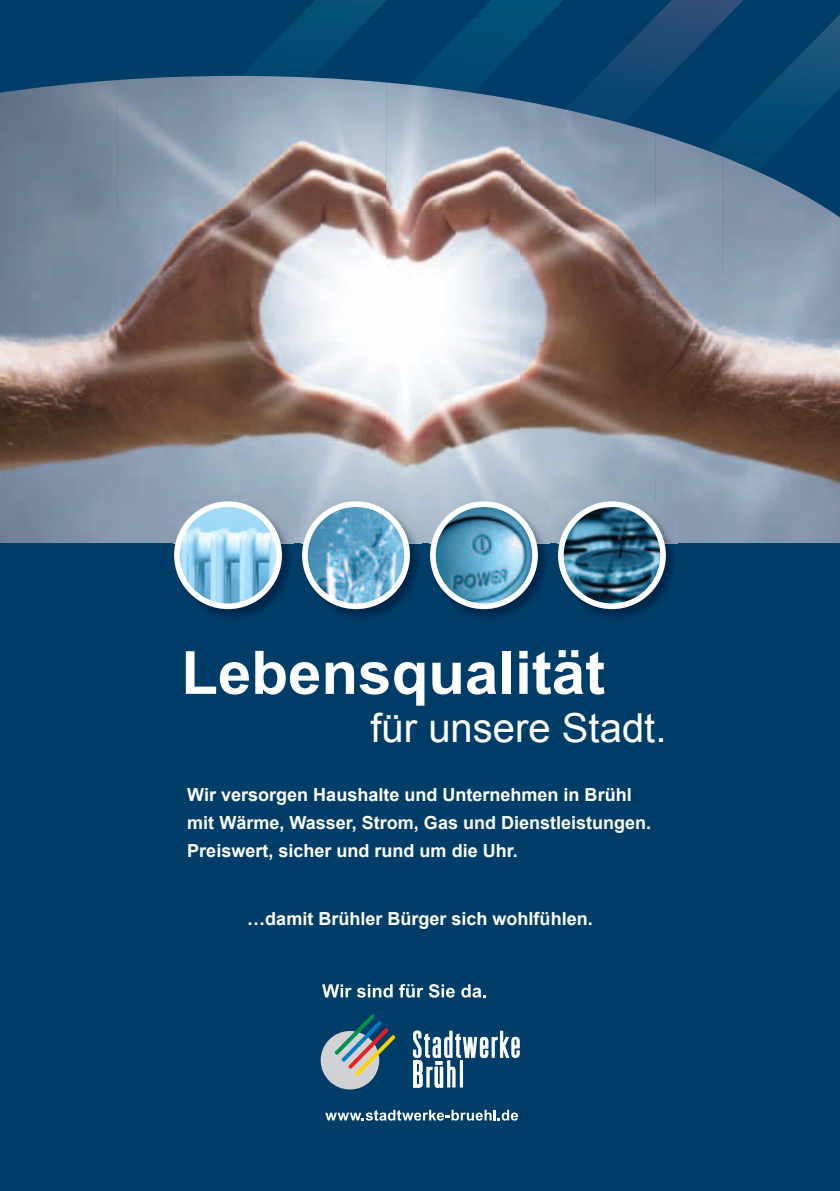
<style>
.page{position:relative;width:840px;height:1191px;background:#fff}
.page>*{position:absolute;margin:0;border:0;box-sizing:border-box;transform-origin:0 0}
.t1{font:700 60px "Arial";color:#fff}
.t2{font:40px "Arial";color:#fff}
.t3{font:700 18px/28px "Arial";color:#fff}
</style>
<div class="page">
<div style="left:0;top:0;width:839px;height:1191px;background:#003e69"></div>
<svg style="left:241px;top:0;width:145px;height:76px"></svg>
<div style="left:320px;top:1031px;width:59px;height:58px;background:#d1d2d4;border-radius:50%"></div>
<svg style="left:333px;top:1014px;width:63px;height:62px"></svg>
<svg style="left:413px;top:1030px;width:106px;height:57px"></svg>
<svg style="left:325px;top:1109px;width:192px;height:11px"></svg>
<svg style="left:322px;top:984px;width:29px;height:13px"></svg>
<svg style="left:357px;top:984px;width:35px;height:13px"></svg>
<svg style="left:399px;top:984px;width:55px;height:13px"></svg>
<svg style="left:461px;top:984px;width:24px;height:13px"></svg>
<img style="left:0;top:80px;width:117px;height:396px">
<img style="left:117px;top:76px;width:269px;height:133px">
<img style="left:386px;top:82px;width:134px;height:127px">
<img style="left:520px;top:171px;width:134px;height:38px">
<img style="left:654px;top:171px;width:68px;height:238px">
<img style="left:722px;top:171px;width:117px;height:238px">
<img style="left:117px;top:209px;width:538px;height:267px">
<img style="left:654px;top:409px;width:185px;height:134px">
<img style="left:0;top:476px;width:655px;height:67px">
<img style="left:241px;top:76px;width:70px;height:1px">
<img style="left:301px;top:501px;width:120px;height:116px">
<img style="left:305px;top:504px;width:102px;height:102px;border-radius:51px">
<div style="left:302px;top:501px;width:107px;height:108px;border:6px solid #fff;border-radius:50%"></div>
<img style="left:173px;top:501px;width:120px;height:116px">
<img style="left:177px;top:504px;width:102px;height:102px;border-radius:51px">
<div style="left:174px;top:501px;width:108px;height:108px;border:6px solid #fff;border-radius:50%"></div>
<img style="left:429px;top:501px;width:120px;height:116px">
<img style="left:432px;top:504px;width:102px;height:102px;border-radius:51px">
<div style="left:430px;top:501px;width:107px;height:108px;border:6px solid #fff;border-radius:50%"></div>
<img style="left:557px;top:501px;width:120px;height:116px">
<img style="left:560px;top:504px;width:102px;height:102px;border-radius:51px">
<div style="left:557px;top:501px;width:108px;height:108px;border:6px solid #fff;border-radius:50%"></div>
<svg style="left:408px;top:0;width:432px;height:171px"></svg>
<h1 class="t1" style="left:181px;top:633px;width:425px">Lebensqualität</h1>
<h2 class="t2" style="left:370px;top:701px;width:297px">für unsere Stadt.</h2>
<p class="t3" style="left:187px;top:780px;width:465px">Wir versorgen Haushalte und Unternehmen in Brühl mit Wärme, Wasser, Strom, Gas und Dienstleistungen.<br>Preiswert, sicher und rund um die Uhr.</p>
<p class="t3" style="left:247px;top:905px;width:347px">…damit Brühler Bürger sich wohlfühlen.</p>
</div>
